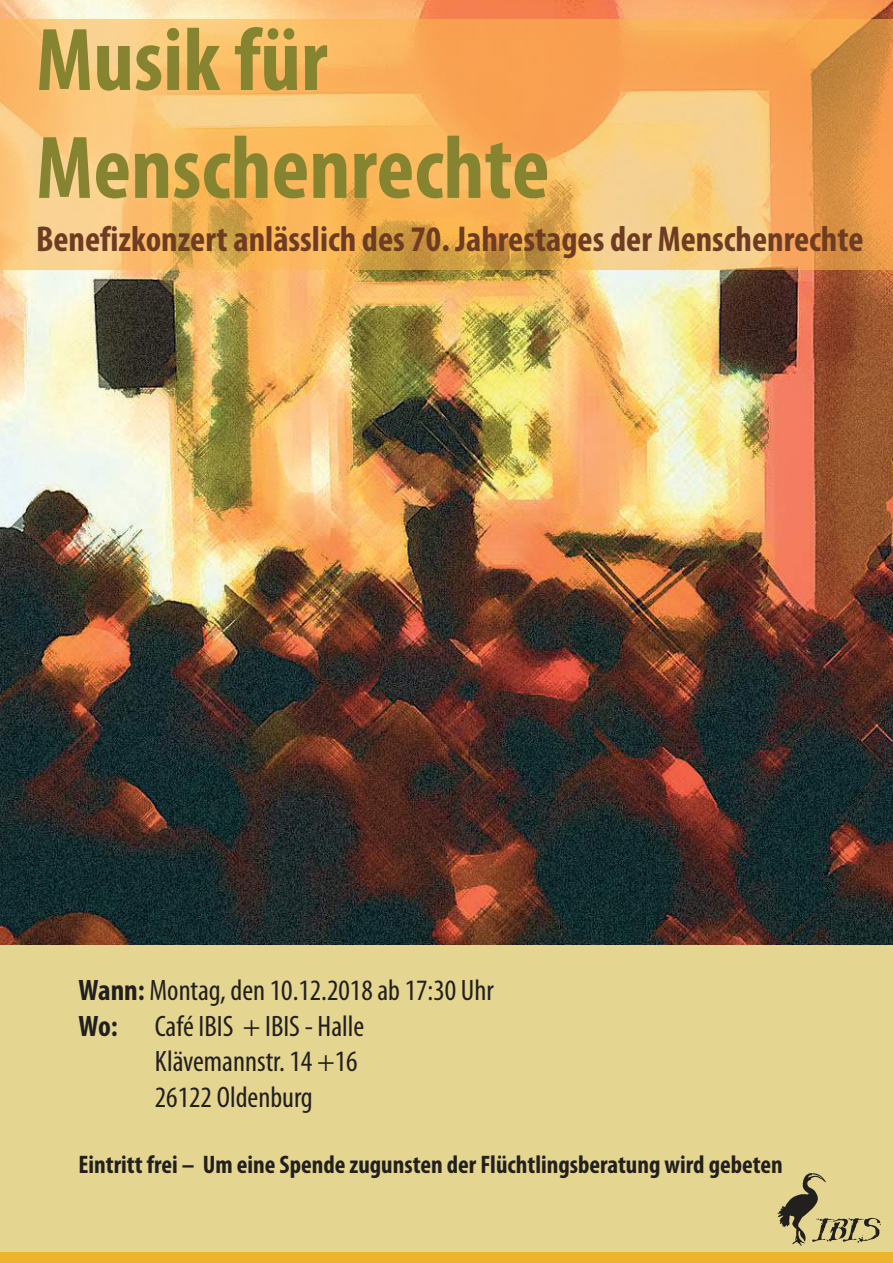
<style>
.page{position:relative;width:893px;height:1263px;background:#fff}
.page>*{position:absolute;margin:0;border:0;box-sizing:border-box;transform-origin:0 0}
.t1{font:700 condensed 89.85px/107.9px "Myriad Pro";color:#878431}
.t2{font:700 condensed 36px "Myriad Pro";color:#6e3c22}
.t3{font:condensed 29.7px "Myriad Pro";color:#221f1f}
.t4{font:700 condensed 25.5px "Myriad Pro";color:#221f1f}
.s1{font-weight:700}
</style>
<div class="page">
<img style="left:0;top:0;width:893px;height:946px">
<svg style="left:0;top:20px;width:893px;height:250px;background:#f4b666"></svg>
<div style="left:0;top:946px;width:893px;height:317px;background:#e4d691"></div>
<svg style="left:777px;top:1173px;width:104px;height:73px"></svg>
<div style="left:0;top:1252px;width:893px;height:11px;background:#eeb42d"></div>
<h1 class="t1" style="left:36px;top:14px;width:515px">Musik für<br>Menschenrechte</h1>
<p class="t2" style="left:36px;top:226px;width:829px">Benefizkonzert anlässlich des 70. Jahrestages der Menschenrechte</p>
<p class="t3" style="left:79px;top:979px;width:417px"><span class="s1">Wann:</span> Montag, den 10.12.2018 ab 17:30 Uhr</p>
<p class="t3" style="left:79px;top:1015px;width:287px"><span class="s1">Wo:</span> Café IBIS + IBIS - Halle</p>
<p class="t3" style="left:155px;top:1051px;width:204px">Klävemannstr. 14 +16</p>
<p class="t3" style="left:155px;top:1086px;width:159px">26122 Oldenburg</p>
<p class="t4" style="left:79px;top:1155px;width:706px">Eintritt frei – Um eine Spende zugunsten der Flüchtlingsberatung wird gebeten</p>
</div>
